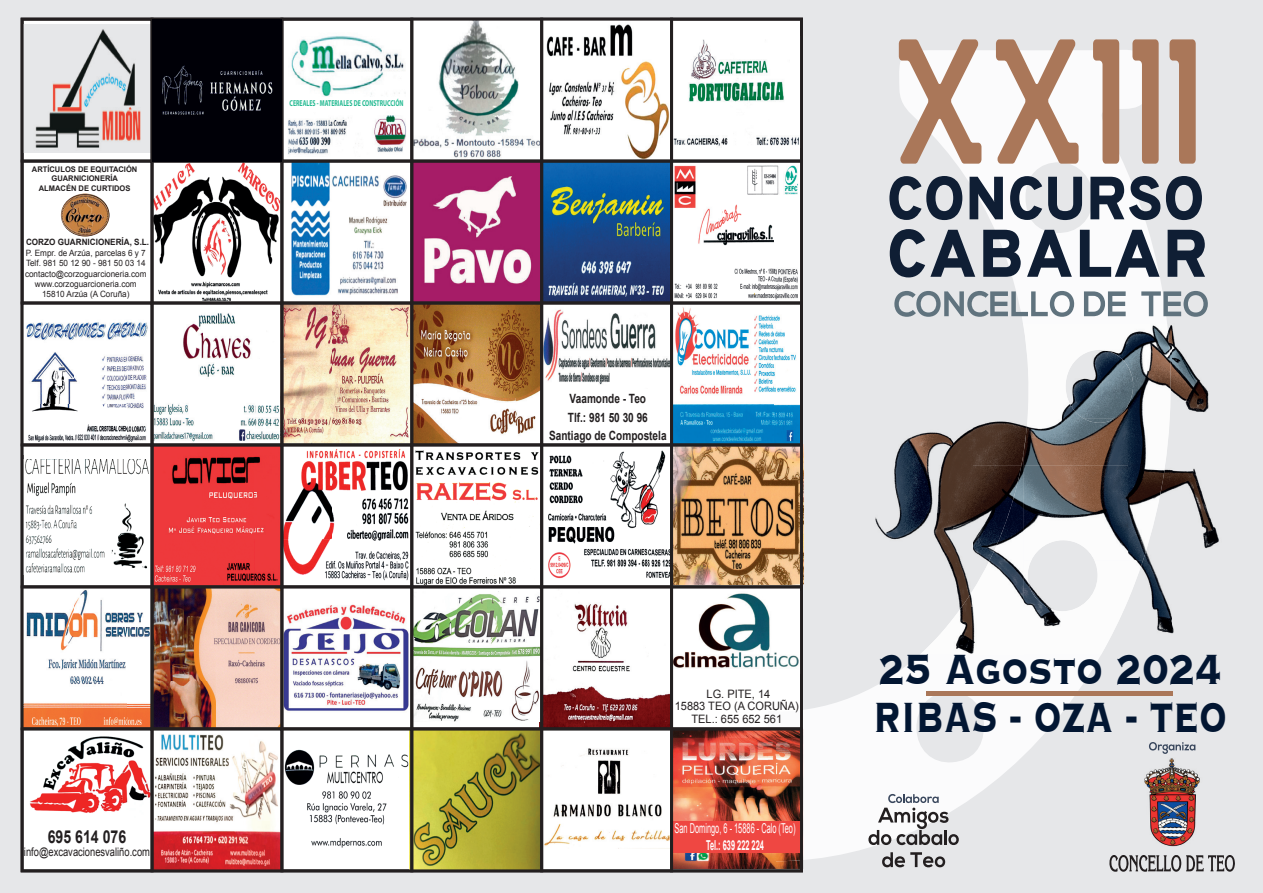
<style>
.page{position:relative;width:1263px;height:893px;background:#e6e7e9}
.page>*{position:absolute;margin:0;border:0;box-sizing:border-box;transform-origin:0 0}
.t1{font:700 54.9px/48px "Copperplate";color:#021632;scale:.79 1}
.t2{font:700 17.85px "Arial";color:#231f20;scale:.79 1}
.t3{font:13.65px "Arial";color:#fff;scale:.54 1}
.t4{font:700 13.65px "Arial";color:#fff;scale:.54 1}
.t5{font:700 12.75px/18.3px "Arial";color:#231f20;text-align:center;scale:.79 1}
.t6{font:11.85px "Arial";color:#231f20;scale:.79 1}
.t7{font:11.55px/12.6px "Arial";color:#231f20;text-align:center;scale:.95 1}
.t8{font:8.7px/10.4px "Arial";color:#231f20;text-align:center;scale:.94 1}
.t9{font:700 8.7px "Arial";color:#231f20;scale:.94 1}
.t10{font:700 8.55px "Myriad Pro";color:#24ba92;scale:.67 1}
.t11{font:700 7.8px/9.3px "Arial";color:#231f20;text-align:center}
</style>
<div class="page">
<svg style="left:804px;top:50px;width:392px;height:811px"></svg>
<img style="left:873px;top:324px;width:299px;height:94px">
<img style="left:1172px;top:324px;width:47px;height:331px">
<img style="left:873px;top:418px;width:100px;height:189px">
<img style="left:973px;top:418px;width:50px;height:33px">
<img style="left:1128px;top:560px;width:44px;height:95px">
<img style="left:873px;top:607px;width:46px;height:48px">
<img style="left:1023px;top:324px;width:147px;height:47px">
<img style="left:1023px;top:371px;width:105px;height:284px">
<img style="left:1128px;top:371px;width:44px;height:189px">
<img style="left:971px;top:451px;width:53px;height:204px">
<img style="left:919px;top:592px;width:53px;height:63px">
<img style="left:1128px;top:560px;width:15px;height:41px">
<svg style="left:1149px;top:742px;width:46px;height:12px"></svg>
<svg style="left:868px;top:794px;width:91px;height:51px"></svg>
<svg style="left:882px;top:852px;width:63px;height:15px"></svg>
<svg style="left:899px;top:39px;width:82px;height:125px"></svg>
<svg style="left:996px;top:39px;width:82px;height:125px;background:#d5beb2"></svg>
<svg style="left:1093px;top:39px;width:26px;height:125px;background:#c3a08b"></svg>
<svg style="left:1132px;top:39px;width:27px;height:125px"></svg>
<svg style="left:1169px;top:39px;width:27px;height:125px"></svg>
<svg style="left:889px;top:176px;width:73px;height:44px"></svg>
<svg style="left:969px;top:177px;width:34px;height:42px"></svg>
<svg style="left:1010px;top:176px;width:32px;height:44px"></svg>
<svg style="left:1048px;top:177px;width:34px;height:43px"></svg>
<svg style="left:1090px;top:176px;width:70px;height:44px;background:#6e7784"></svg>
<svg style="left:1166px;top:176px;width:36px;height:44px"></svg>
<svg style="left:894px;top:291px;width:180px;height:26px"></svg>
<svg style="left:1084px;top:291px;width:42px;height:25px"></svg>
<svg style="left:1141px;top:291px;width:67px;height:26px"></svg>
<svg style="left:890px;top:229px;width:85px;height:48px"></svg>
<svg style="left:983px;top:230px;width:38px;height:47px;background:#4a5566"></svg>
<svg style="left:1027px;top:230px;width:45px;height:47px;background:#89909b"></svg>
<svg style="left:1080px;top:230px;width:79px;height:47px;background:#8f95a0"></svg>
<svg style="left:1167px;top:230px;width:38px;height:47px"></svg>
<div style="left:927px;top:691px;width:246px;height:5px;background:#aa7759"></div>
<img style="left:1141px;top:757px;width:59px;height:92px">
<svg style="left:1109px;top:854px;width:126px;height:18px"></svg>
<img style="left:21px;top:18px;width:783px;height:854px">
<img style="left:152px;top:19px;width:130px;height:142px">
<p class="t11" style="left:32px;top:165px;width:107px">ARTÍCULOS DE EQUITACIÓN<br>GUARNICIONERÍA<br>ALMACÉN DE CURTIDOS</p>
<p class="t9" style="left:26px;top:236px;width:133px">CORZO GUARNICIONERÍA, S.L.</p>
<p class="t8" style="left:25px;top:248px;width:131px">P. Empr. de Arzúa, parcelas 6 y 7<br>Telf. 981 50 12 90 - 981 50 03 14 contacto@corzoguarcioneria.com www.corzoguarcioneria.com<br>15810 Arzúa (A Coruña)</p>
<p class="t10" style="left:290px;top:98px;width:172px">CEREALES - MATERIALES DE CONSTRUCCIÓN</p>
<h2 class="t2" style="left:48px;top:825px;width:101px">695 614 076</h2>
<h3 class="t6" style="left:24px;top:844px;width:161px">info@excavacionesvaliño.com</h3>
<h3 class="t5" style="left:549px;top:390px;width:150px">Vaamonde - Teo<br>Tlf.: 981 50 30 96<br>Santiago de Compostela</h3>
<h3 class="t7" style="left:675px;top:687px;width:132px">LG. PITE, 14<br>15883 TEO (A CORUÑA)<br>TEL.: 655 652 561</h3>
<h3 class="t3" style="left:674px;top:819px;width:226px">San Domingo, 6 - 15886 - Calo (Teo)</h3>
<h3 class="t4" style="left:706px;top:836px;width:109px">Tel.: 639 222 224</h3>
<h1 class="t1" style="left:873px;top:642px;width:449px">25 Agosto 2024<br>RIBAS - OZA - TEO</h1>
</div>
